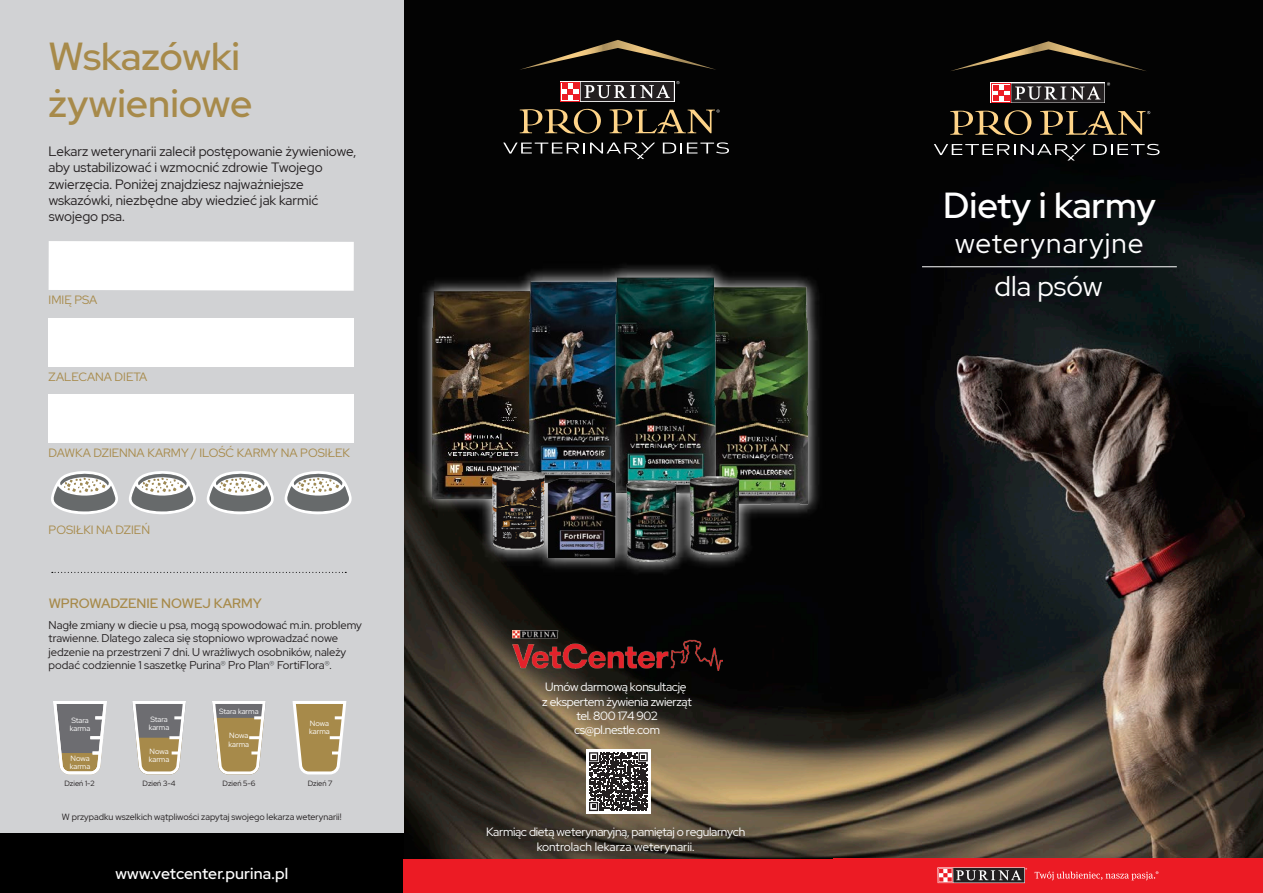
<style>
.page{position:relative;width:1263px;height:893px;background:#fff}
.page>*{position:absolute;margin:0;border:0;box-sizing:border-box;transform-origin:0 0}
.t1{font:500 39px/46.8px "Red Hat Display";color:#a78a4a}
.t2{font:500 36.15px "Red Hat Display";color:#fff}
.t3{font:28.05px "Red Hat Display";letter-spacing:.04em;color:#fff}
.t4{font:500 15.75px "Red Hat Display";letter-spacing:.01em;color:#fff}
.t5{font:13.5px/16.2px "Red Hat Display";color:#231f20}
.t6{font:500 13.5px "Red Hat Display";color:#a78a4a}
.t7{font:12px/14.4px "Red Hat Display";letter-spacing:-.025em;color:#fff;text-align:center}
.t8{font:12px "Red Hat Display";color:#a78a4a}
.t9{font:11.25px/13.5px "Red Hat Display";color:#231f20}
.t10{font:9px "Red Hat Display";color:#231f20}
.t11{font:7.65px/8.2px "Red Hat Display";color:#fff}
.t12{font:7.65px "Red Hat Display";color:#231f20}
.s1{color:#57595b}
</style>
<div class="page">
<img style="left:404px;top:0;width:859px;height:859px">
<div style="left:0;top:0;width:404px;height:893px;background:#d1d2d4"></div>
<div style="left:0;top:833px;width:404px;height:60px;background:#000"></div>
<div style="left:404px;top:859px;width:859px;height:34px;background:#ec1b24"></div>
<div style="left:49px;top:395px;width:305px;height:48px;background:#fff"></div>
<svg style="left:52px;top:572px;width:294px;height:1px"></svg>
<div style="left:49px;top:318px;width:305px;height:49px;background:#fff"></div>
<div style="left:49px;top:241px;width:305px;height:50px;background:#fff"></div>
<svg style="left:53px;top:701px;width:54px;height:73px"></svg>
<svg style="left:132px;top:701px;width:54px;height:73px"></svg>
<svg style="left:212px;top:701px;width:54px;height:73px;background:#b3a484"></svg>
<svg style="left:293px;top:701px;width:53px;height:73px;background:#bca97d"></svg>
<hr style="left:922px;top:266px;width:255px;height:1px;background:#fff">
<svg style="left:51px;top:471px;width:67px;height:43px"></svg>
<svg style="left:129px;top:471px;width:67px;height:43px"></svg>
<svg style="left:206px;top:471px;width:68px;height:43px"></svg>
<svg style="left:284px;top:471px;width:68px;height:43px"></svg>
<svg style="left:503px;top:143px;width:152px;height:16px;background:#2d2d2d"></svg>
<svg style="left:663px;top:142px;width:66px;height:12px"></svg>
<svg style="left:520px;top:109px;width:81px;height:25px;background:#493d28"></svg>
<div style="left:560px;top:81px;width:114px;height:21px;background:#b9b8b9"></div>
<div style="left:581px;top:82px;width:93px;height:19px;background:#231f20"></div>
<svg style="left:561px;top:82px;width:19px;height:19px"></svg>
<div style="left:561px;top:83px;width:18px;height:17px;background:#fff"></div>
<svg style="left:562px;top:83px;width:108px;height:17px"></svg>
<svg style="left:610px;top:109px;width:110px;height:24px;background:#403623"></svg>
<svg style="left:519px;top:40px;width:198px;height:30px;background:#1e1a11"></svg>
<svg style="left:934px;top:144px;width:152px;height:17px;background:#2d2d2d"></svg>
<svg style="left:1093px;top:144px;width:66px;height:11px"></svg>
<svg style="left:950px;top:110px;width:81px;height:25px;background:#493d27"></svg>
<div style="left:1011px;top:83px;width:93px;height:20px;background:#231f20"></div>
<svg style="left:1015px;top:86px;width:85px;height:14px"></svg>
<div style="left:991px;top:83px;width:20px;height:20px;background:#ec1b24"></div>
<svg style="left:992px;top:84px;width:18px;height:18px"></svg>
<svg style="left:993px;top:85px;width:16px;height:16px"></svg>
<svg style="left:1107px;top:82px;width:3px;height:4px"></svg>
<svg style="left:1040px;top:111px;width:110px;height:24px;background:#413725"></svg>
<svg style="left:950px;top:41px;width:197px;height:30px;background:#1f1a12"></svg>
<img style="left:404px;top:221px;width:431px;height:361px">
<img style="left:418px;top:272px;width:98px;height:226px">
<img style="left:730px;top:282px;width:78px;height:226px">
<img style="left:516px;top:265px;width:119px;height:205px">
<img style="left:602px;top:268px;width:128px;height:213px">
<img style="left:675px;top:475px;width:79px;height:80px">
<img style="left:477px;top:470px;width:52px;height:80px">
<img style="left:611px;top:481px;width:81px;height:80px">
<img style="left:529px;top:470px;width:93px;height:88px">
<div style="left:586px;top:750px;width:64px;height:64px;background:#fff"></div>
<svg style="left:589px;top:752px;width:59px;height:59px"></svg>
<svg style="left:937px;top:867px;width:88px;height:16px"></svg>
<div style="left:953px;top:868px;width:71px;height:14px;background:#231f20"></div>
<svg style="left:938px;top:868px;width:15px;height:14px"></svg>
<svg style="left:939px;top:868px;width:88px;height:13px"></svg>
<svg style="left:1034px;top:871px;width:124px;height:9px"></svg>
<img style="left:512px;top:630px;width:210px;height:40px">
<h1 class="t1" style="left:49px;top:32px;width:205px">Wskazówki żywieniowe</h1>
<p class="t5" style="left:49px;top:143px;width:309px">Lekarz weterynarii zalecił postępowanie żywieniowe, aby ustabilizować i wzmocnić zdrowie Twojego zwierzęcia. Poniżej znajdziesz najważniejsze wskazówki, niezbędne aby wiedzieć jak karmić swojego psa.</p>
<p class="t8" style="left:49px;top:292px;width:50px">IMIĘ PSA</p>
<p class="t8" style="left:49px;top:369px;width:100px">ZALECANA DIETA</p>
<p class="t8" style="left:49px;top:445px;width:303px">DAWKA DZIENNA KARMY / ILOŚĆ KARMY NA POSIŁEK</p>
<p class="t8" style="left:49px;top:522px;width:103px">POSIŁKI NA DZIEŃ</p>
<p class="t6" style="left:49px;top:595px;width:215px">WPROWADZENIE NOWEJ KARMY</p>
<p class="t9" style="left:49px;top:618px;width:315px">Nagłe zmiany w diecie u psa, mogą spowodować m.in. problemy trawienne. Dlatego zaleca się stopniowo wprowadzać nowe jedzenie na przestrzeni 7 dni. U wrażliwych osobników, należy podać codziennie 1 saszetkę Purina<span class="s1">®</span> Pro Plan<span class="s1">®</span> FortiFlora<span class="s1">®</span>.</p>
<p class="t11" style="left:70px;top:716px;width:22px">Stara karma</p>
<p class="t11" style="left:70px;top:754px;width:22px">Nowa karma</p>
<p class="t12" style="left:64px;top:778px;width:31px">Dzień 1-2</p>
<p class="t11" style="left:149px;top:715px;width:22px">Stara karma</p>
<p class="t11" style="left:149px;top:747px;width:22px">Nowa karma</p>
<p class="t11" style="left:219px;top:707px;width:41px">Stara karma</p>
<p class="t11" style="left:229px;top:731px;width:22px">Nowa karma</p>
<p class="t11" style="left:309px;top:719px;width:22px">Nowa karma</p>
<p class="t12" style="left:143px;top:778px;width:35px">Dzień 3-4</p>
<p class="t12" style="left:223px;top:778px;width:34px">Dzień 5-6</p>
<p class="t12" style="left:308px;top:778px;width:26px">Dzień 7</p>
<p class="t10" style="left:62px;top:811px;width:281px">W przypadku wszelkich wątpliwości zapytaj swojego lekarza weterynarii!</p>
<h3 class="t4" style="left:115px;top:863px;width:174px">www.vetcenter.purina.pl</h3>
<p class="t7" style="left:542px;top:680px;width:151px">Umów darmową konsultację z ekspertem żywienia zwierząt tel. 800 174 902 cs@pl.nestle.com</p>
<p class="t7" style="left:486px;top:824px;width:261px">Karmiąc dietą weterynaryjną, pamiętaj o regularnych kontrolach lekarza weterynarii.</p>
<h2 class="t2" style="left:943px;top:182px;width:214px">Diety i karmy</h2>
<h3 class="t3" style="left:955px;top:225px;width:190px">weterynaryjne</h3>
<h3 class="t3" style="left:995px;top:268px;width:109px">dla psów</h3>
</div>
